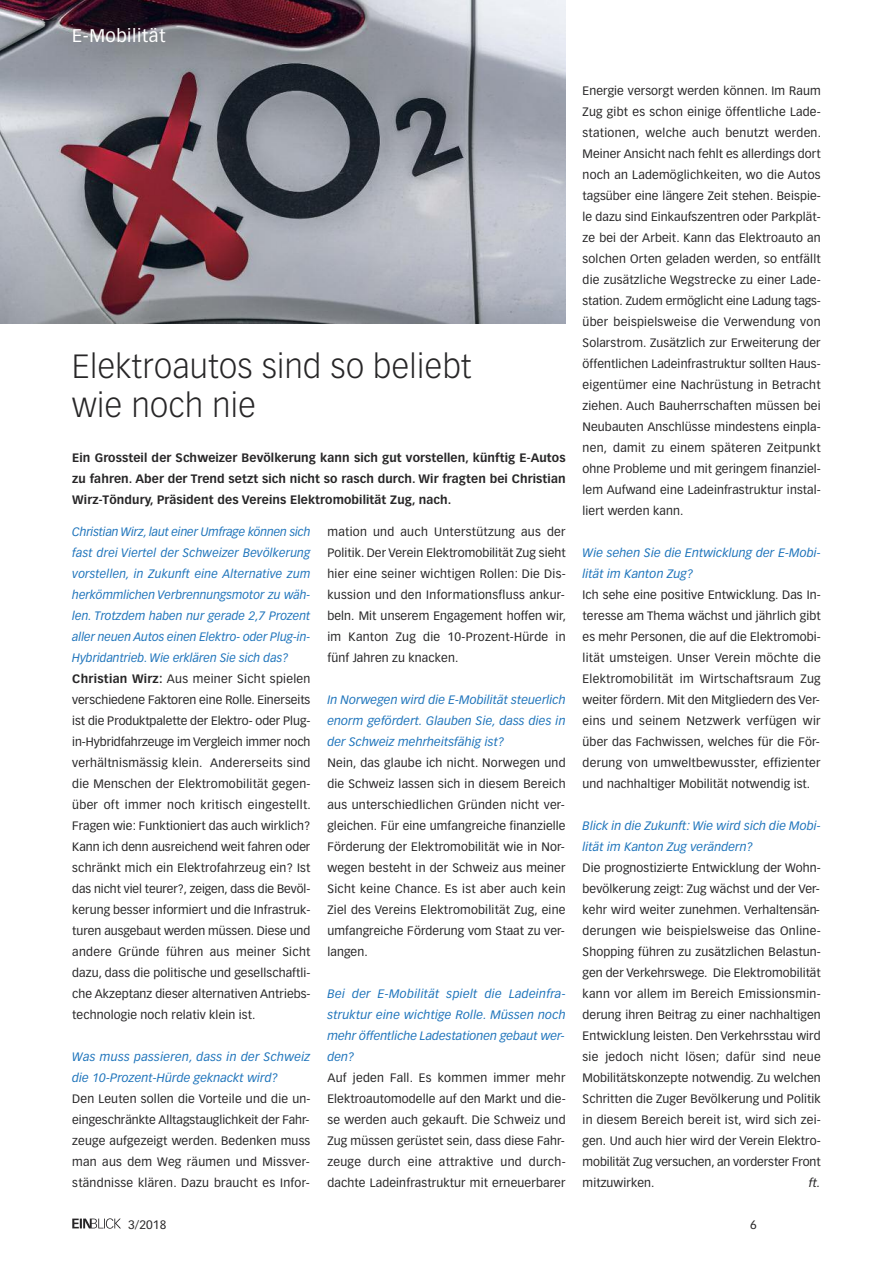
<style>
.page{position:relative;width:893px;height:1263px;background:#fff}
.page>*{position:absolute;margin:0;border:0;box-sizing:border-box;transform-origin:0 0}
.t1{font:300 33px/39px "Vectora LH";letter-spacing:.015em;color:#272627}
.t2{font:18px "Vectora LH";letter-spacing:.03em;color:#fff}
.t3{font:12px/21px "Vectora LH";letter-spacing:.01em;color:#272627;text-align:justify}
.t4{font:italic 12px/21px "Vectora LH";letter-spacing:.01em;color:#1e74bb}
.t5{font:700 12px/21px "Vectora LH";letter-spacing:.01em;color:#272627;text-align:justify}
.t6{font:italic 12px "Vectora LH";color:#272627}
.s1{font-style:italic;color:#1e74bb}
.s2{font-weight:700}
</style>
<div class="page">
<img style="left:0;top:0;width:566px;height:323px">
<svg style="left:72px;top:1218px;width:49px;height:11px"></svg>
<h2 class="t2" style="left:72px;top:28px;width:95px">E-Mobilität</h2>
<h1 class="t1" style="left:72px;top:349px;width:401px">Elektroautos sind so beliebt wie noch nie</h1>
<p class="t5" style="left:72px;top:448px;width:495px">Ein Grossteil der Schweizer Bevölkerung kann sich gut vorstellen, künftig E-Autos zu fahren. Aber der Trend setzt sich nicht so rasch durch. Wir fragten bei Christian Wirz-Töndury, Präsident des Vereins Elektromobilität Zug, nach.</p>
<p class="t3" style="left:327px;top:521px;width:240px">mation und auch Unterstützung aus der Politik. Der Verein Elektromobilität Zug sieht hier eine seiner wichtigen Rollen: Die Dis&shy;kussion und den Informationsfluss ankur&shy;beln. Mit unserem Engagement hoffen wir, im Kanton Zug die 10-Prozent-Hürde in fünf Jahren zu knacken.</p>
<p class="t4" style="left:327px;top:689px;width:240px;text-align:justify">In Norwegen wird die E-Mobilität steuerlich enorm gefördert. Glauben Sie, dass dies in der Schweiz mehrheitsfähig ist?</p>
<p class="t3" style="left:327px;top:752px;width:240px">Nein, das glaube ich nicht. Norwegen und die Schweiz lassen sich in diesem Bereich aus unterschiedlichen Gründen nicht ver&shy;gleichen. Für eine umfangreiche finanzielle Förderung der Elektromobilität wie in Nor&shy;wegen besteht in der Schweiz aus meiner Sicht keine Chance. Es ist aber auch kein Ziel des Vereins Elektromobilität Zug, eine umfangreiche Förderung vom Staat zu ver&shy;langen.</p>
<p class="t4" style="left:327px;top:983px;width:240px;text-align:justify">Bei der E-Mobilität spielt die Ladeinfra&shy;struktur eine wichtige Rolle. Müssen noch mehr öffentliche Ladestationen gebaut wer&shy;den?</p>
<p class="t3" style="left:327px;top:1067px;width:240px">Auf jeden Fall. Es kommen immer mehr Elektroautomodelle auf den Markt und die&shy;se werden auch gekauft. Die Schweiz und Zug müssen gerüstet sein, dass diese Fahr&shy;zeuge durch eine attraktive und durch&shy;dachte Ladeinfrastruktur mit erneuerbarer</p>
<p class="t3" style="left:72px;top:521px;width:240px;text-align:left"><span class="s1">Christian Wirz, laut einer Umfrage können sich fast drei Viertel der Schweizer Bevölkerung vorstellen, in Zukunft eine Alternative zum herkömmlichen Verbrennungsmotor zu wäh&shy;len. Trotzdem haben nur gerade 2,7 Prozent aller neuen Autos einen Elektro- oder Plug-in-Hybridantrieb. Wie erklären Sie sich das?<br></span><span class="s2">Christian Wirz:</span> Aus meiner Sicht spielen verschiedene Faktoren eine Rolle. Einerseits ist die Produktpalette der Elektro- oder Plug&shy;in-Hybridfahrzeuge im Vergleich immer noch verhältnismässig klein. Andererseits sind die Menschen der Elektromobilität gegen&shy;über oft immer noch kritisch eingestellt.<br>Fragen wie: Funktioniert das auch wirklich?<br>Kann ich denn ausreichend weit fahren oder schränkt mich ein Elektrofahrzeug ein? Ist das nicht viel teurer?, zeigen, dass die Bevöl&shy;kerung besser informiert und die Infrastruk&shy;turen ausgebaut werden müssen. Diese und andere Gründe führen aus meiner Sicht dazu, dass die politische und gesellschaftli&shy;che Akzeptanz dieser alternativen Antriebs&shy;technologie noch relativ klein ist.</p>
<p class="t4" style="left:72px;top:1046px;width:240px">Was muss passieren, dass in der Schweiz die 10-Prozent-Hürde geknackt wird?</p>
<p class="t3" style="left:72px;top:1088px;width:240px">Den Leuten sollen die Vorteile und die un&shy;eingeschränkte Alltagstauglichkeit der Fahr&shy;zeuge aufgezeigt werden. Bedenken muss man aus dem Weg räumen und Missver&shy;ständnisse klären. Dazu braucht es Infor-</p>
<p class="t3" style="left:583px;top:80px;width:240px">Energie versorgt werden können. Im Raum Zug gibt es schon einige öffentliche Lade&shy;stationen, welche auch benutzt werden.<br>Meiner Ansicht nach fehlt es allerdings dort noch an Lademöglichkeiten, wo die Autos tagsüber eine längere Zeit stehen. Beispie&shy;le dazu sind Einkaufszentren oder Parkplät&shy;ze bei der Arbeit. Kann das Elektroauto an solchen Orten geladen werden, so entfällt die zusätzliche Wegstrecke zu einer Lade&shy;station. Zudem ermöglicht eine Ladung tags&shy;über beispielsweise die Verwendung von Solarstrom. Zusätzlich zur Erweiterung der öffentlichen Ladeinfrastruktur sollten Haus&shy;eigentümer eine Nachrüstung in Betracht ziehen. Auch Bauherrschaften müssen bei Neubauten Anschlüsse mindestens einpla&shy;nen, damit zu einem späteren Zeitpunkt ohne Probleme und mit geringem finanziel&shy;lem Aufwand eine Ladeinfrastruktur instal&shy;liert werden kann.</p>
<p class="t4" style="left:583px;top:542px;width:240px">Wie sehen Sie die Entwicklung der E-Mobi&shy;lität im Kanton Zug?</p>
<p class="t3" style="left:583px;top:584px;width:240px">Ich sehe eine positive Entwicklung. Das In&shy;teresse am Thema wächst und jährlich gibt es mehr Personen, die auf die Elektromobi&shy;lität umsteigen. Unser Verein möchte die Elektromobilität im Wirtschaftsraum Zug weiter fördern. Mit den Mitgliedern des Ver&shy;eins und seinem Netzwerk verfügen wir über das Fachwissen, welches für die För&shy;derung von umweltbewusster, effizienter und nachhaltiger Mobilität notwendig ist.</p>
<p class="t4" style="left:583px;top:815px;width:240px">Blick in die Zukunft: Wie wird sich die Mobi&shy;lität im Kanton Zug verändern?</p>
<p class="t3" style="left:583px;top:857px;width:240px">Die prognostizierte Entwicklung der Wohn&shy;bevölkerung zeigt: Zug wächst und der Ver&shy;kehr wird weiter zunehmen. Verhaltensän&shy;derungen wie beispielsweise das Online-Shopping führen zu zusätzlichen Belastun&shy;gen der Verkehrswege. Die Elektromobilität kann vor allem im Bereich Emissionsmin&shy;derung ihren Beitrag zu einer nachhaltigen Entwicklung leisten. Den Verkehrsstau wird sie jedoch nicht lösen; dafür sind neue Mobilitätskonzepte notwendig. Zu welchen Schritten die Zuger Bevölkerung und Politik in diesem Bereich bereit ist, wird sich zei&shy;gen. Und auch hier wird der Verein Elektro&shy;mobilität Zug versuchen, an vorderster Front mitzuwirken.</p>
<p class="t6" style="left:809px;top:1177px;width:13px">ft.</p>
<p class="t3" style="left:128px;top:1214px;width:40px">3/2018</p>
<p class="t3" style="left:750px;top:1214px;width:8px">6</p>
</div>
